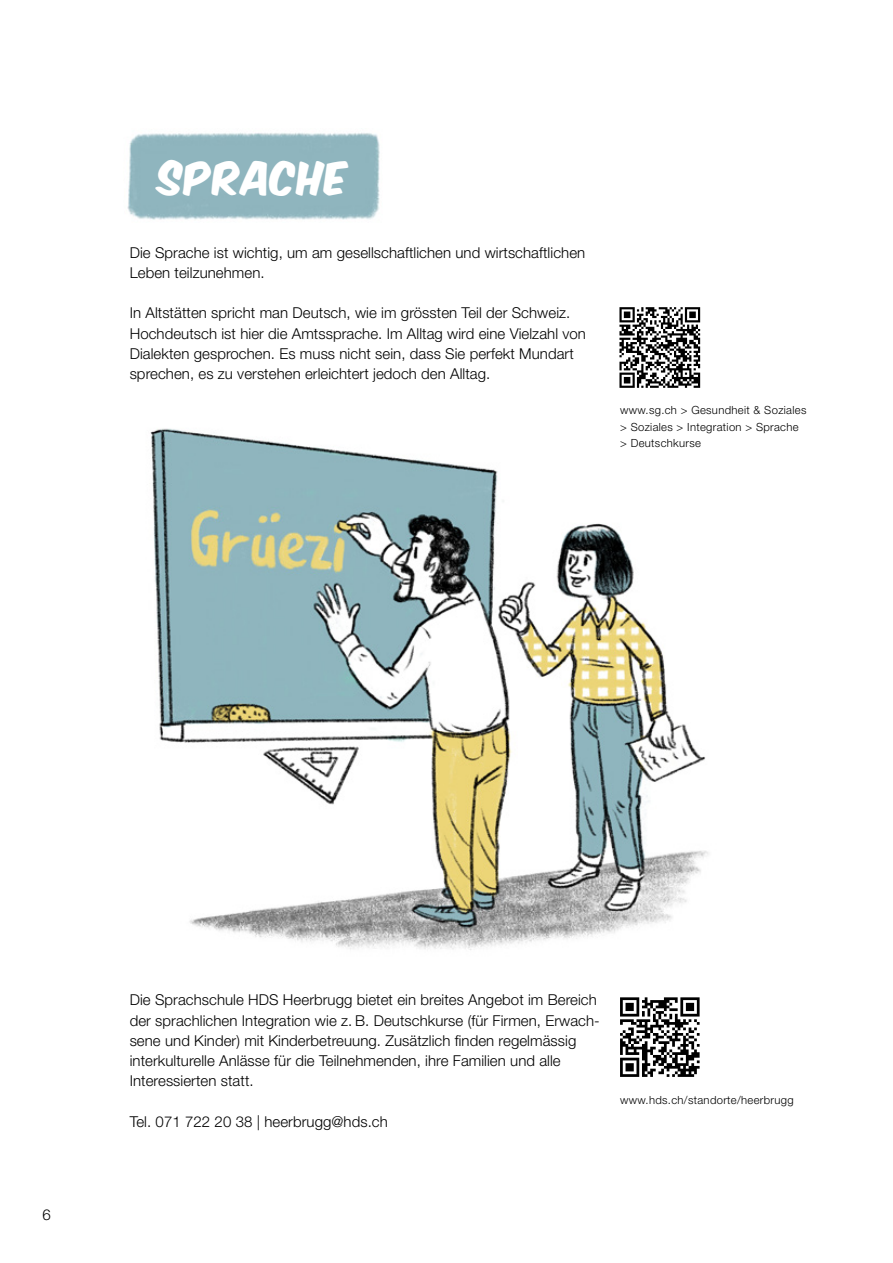
<style>
.page{position:relative;width:893px;height:1263px;background:#fff}
.page>*{position:absolute;margin:0;border:0;box-sizing:border-box;transform-origin:0 0}
.t1{font:39px "Komika Axis";letter-spacing:.03em;color:#fff}
.t2{font:300 15px/20.2px "Helvetica Neue LT Std";letter-spacing:.005em;color:#000}
.t3{font:300 11.25px/16.5px "Helvetica Neue LT Std";letter-spacing:.03em;color:#000}
</style>
<div class="page">
<img style="left:127px;top:133px;width:253px;height:87px">
<img style="left:150px;top:428px;width:559px;height:522px">
<svg style="left:620px;top:997px;width:80px;height:80px"></svg>
<svg style="left:700px;top:307px;width:1px;height:81px"></svg>
<svg style="left:619px;top:307px;width:81px;height:81px"></svg>
<h1 class="t1" style="left:159px;top:159px;width:190px">SPRACHE</h1>
<p class="t2" style="left:130px;top:242px;width:457px">Die Sprache ist wichtig, um am gesellschaftlichen und wirtschaftlichen<br>Leben teilzunehmen.</p>
<p class="t2" style="left:130px;top:303px;width:458px">In Altstätten spricht man Deutsch, wie im grössten Teil der Schweiz.<br>Hochdeutsch ist hier die Amtssprache. Im Alltag wird eine Vielzahl von Dialekten gesprochen. Es muss nicht sein, dass Sie perfekt Mundart sprechen, es zu verstehen erleichtert jedoch den Alltag.</p>
<p class="t3" style="left:620px;top:402px;width:188px">www.sg.ch &gt; Gesundheit &amp; Soziales &gt; Soziales &gt; Integration &gt; Sprache &gt; Deutschkurse</p>
<p class="t2" style="left:43px;top:1204px;width:10px">6</p>
<p class="t2" style="left:130px;top:989px;width:472px">Die Sprachschule HDS Heerbrugg bietet ein breites Angebot im Bereich der sprachlichen Integration wie z. B. Deutschkurse (für Firmen, Erwach&shy;sene und Kinder) mit Kinderbetreuung. Zusätzlich finden regelmässig interkulturelle Anlässe für die Teilnehmenden, ihre Familien und alle Interessierten statt.</p>
<p class="t2" style="left:130px;top:1111px;width:260px">Tel. 071 722 20 38 | heerbrugg@hds.ch</p>
<p class="t3" style="left:620px;top:1091px;width:175px">www.hds.ch/standorte/heerbrugg</p>
</div>
